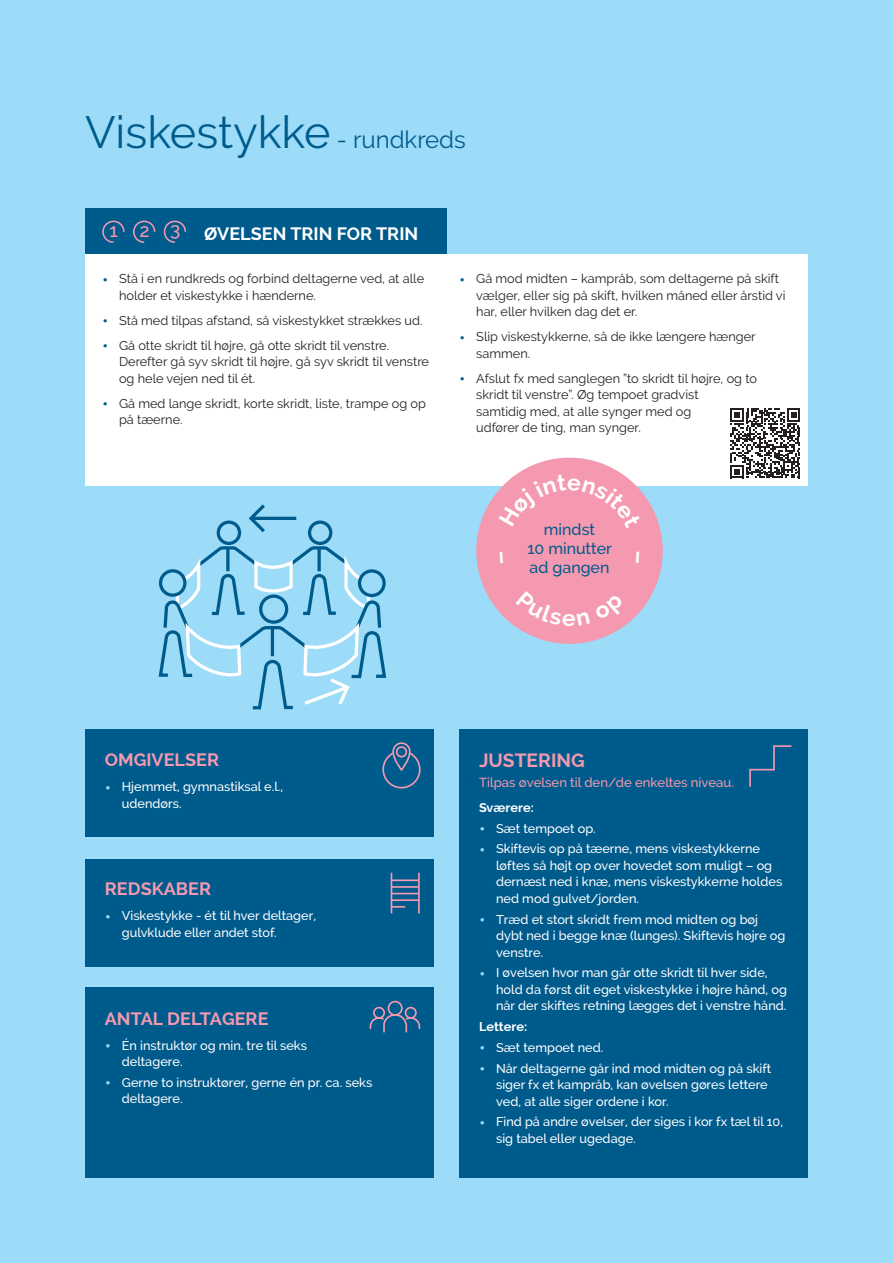
<style>
.page{position:relative;width:893px;height:1263px;background:#9cdcf8}
.page>*{position:absolute;margin:0;border:0;box-sizing:border-box;transform-origin:0 0}
.Øvelse_H1{font:45px "Raleway";color:#005b8d}
.Øvelser_H3{font:700 19.2px "Raleway";color:#f499b0}
.t1{font:500 18.9px "Raleway";color:#f499b0}
.Øvelser_H3-2{font:700 18px "Raleway";color:#f499b0}
.t2{font:700 18px "Raleway";color:#fff}
.Brød_u_baseline{font:500 16.05px/19.2px "Raleway";color:#005b8d;text-align:center}
.Øvelser_H3-3{font:500 13.05px "Raleway";color:#f499b0}
.t3{font:500 12.75px/16.5px "Raleway";color:#fff}
.t4{font:12.75px/16.5px "Raleway";color:#231f20}
.Øvelse_-_Bullets_lys{font:700 12.75px "Raleway";color:#fff}
.s1{font-size:24px}
.s2{font-size:18px;color:#005b8d}
.s3{font-size:18px;color:#9cdcf8}
</style>
<div class="page">
<div style="left:85px;top:208px;width:361px;height:46px;background:#005b8d"></div>
<div style="left:85px;top:729px;width:349px;height:108px;background:#005b8d"></div>
<div style="left:85px;top:859px;width:349px;height:108px;background:#005b8d"></div>
<hr style="left:391px;top:873px;width:1px;height:40px;background:#f499b0">
<hr style="left:418px;top:873px;width:2px;height:40px;background:#f499b0">
<hr style="left:391px;top:879px;width:28px;height:2px;background:#f499b0">
<hr style="left:391px;top:886px;width:28px;height:2px;background:#f499b0">
<svg style="left:392px;top:893px;width:26px;height:1px"></svg>
<hr style="left:391px;top:899px;width:28px;height:2px;background:#f499b0">
<svg style="left:392px;top:906px;width:13px;height:2px"></svg>
<div style="left:85px;top:988px;width:349px;height:190px;background:#005b8d"></div>
<div style="left:373px;top:1007px;width:12px;height:12px;border:2px solid #f499b0;border-radius:50%"></div>
<div style="left:388px;top:1001px;width:15px;height:15px;border:2px solid #f499b0;border-radius:50%"></div>
<svg style="left:369px;top:1013px;width:52px;height:20px"></svg>
<div style="left:405px;top:1007px;width:12px;height:12px;border:2px solid #f499b0;border-radius:50%"></div>
<div style="left:459px;top:729px;width:349px;height:449px;background:#005b8d"></div>
<svg style="left:749px;top:745px;width:43px;height:42px"></svg>
<div style="left:85px;top:254px;width:723px;height:232px;background:#fff"></div>
<svg style="left:102px;top:220px;width:23px;height:23px"></svg>
<svg style="left:133px;top:220px;width:23px;height:23px"></svg>
<svg style="left:163px;top:220px;width:24px;height:23px"></svg>
<div style="left:217px;top:520px;width:24px;height:25px;border:3px solid #005b8d;border-radius:50%"></div>
<div style="left:308px;top:520px;width:24px;height:25px;border:3px solid #005b8d;border-radius:50%"></div>
<svg style="left:158px;top:544px;width:263px;height:245px"></svg>
<svg style="left:248px;top:504px;width:49px;height:29px"></svg>
<svg style="left:730px;top:408px;width:70px;height:70px"></svg>
<div style="left:476px;top:458px;width:187px;height:186px;background:#f499b0;border-radius:50%"></div>
<svg style="left:499px;top:474px;width:142px;height:17px"></svg>
<p class="Øvelse_H1" style="left:85px;top:106px;width:382px">Viskestykke <span class="s1">- rundkreds</span></p>
<p class="t1" style="left:109px;top:219px;width:73px">123</p>
<h3 class="t2" style="left:204px;top:223px;width:216px">ØVELSEN TRIN FOR TRIN</h3>
<p class="t4" style="left:119px;top:270px;width:307px;text-indent:-17px"><span class="s2">•</span> Stå i en rundkreds og forbind deltagerne ved, at alle holder et viskestykke i hænderne.</p>
<p class="t4" style="left:102px;top:312px;width:322px"><span class="s2">•</span> Stå med tilpas afstand, så viskestykket strækkes ud.</p>
<p class="t4" style="left:119px;top:337px;width:311px;text-indent:-17px"><span class="s2">•</span> Gå otte skridt til højre, gå otte skridt til venstre.<br>Derefter gå syv skridt til højre, gå syv skridt til venstre og hele vejen ned til ét.</p>
<p class="t4" style="left:119px;top:395px;width:308px;text-indent:-17px"><span class="s2">•</span> Gå med lange skridt, korte skridt, liste, trampe og op på tæerne.</p>
<p class="t4" style="left:476px;top:270px;width:311px;text-indent:-17px"><span class="s2">•</span> Gå mod midten – kampråb, som deltagerne på skift vælger, eller sig på skift, hvilken måned eller årstid vi har, eller hvilken dag det er.</p>
<p class="t4" style="left:476px;top:328px;width:281px;text-indent:-17px"><span class="s2">•</span> Slip viskestykkerne, så de ikke længere hænger sammen.</p>
<p class="t4" style="left:476px;top:370px;width:282px;text-indent:-17px"><span class="s2">•</span> Afslut fx med sanglegen ”to skridt til højre, og to skridt til venstre”. Øg tempoet gradvist<br>samtidig med, at alle synger med og<br>udfører de ting, man synger.</p>
<p class="Brød_u_baseline" style="left:527px;top:520px;width:86px">mindst<br>10 minutter ad gangen</p>
<p class="Øvelser_H3-2" style="left:105px;top:750px;width:116px">OMGIVELSER</p>
<p class="t3" style="left:122px;top:778px;width:163px;text-indent:-17px"><span class="s3">•</span> Hjemmet, gymnastiksal e.l., udendørs.</p>
<p class="Øvelser_H3-2" style="left:105px;top:879px;width:108px">REDSKABER</p>
<p class="t3" style="left:122px;top:908px;width:196px;text-indent:-17px"><span class="s3">•</span> Viskestykke - ét til hver deltager, gulvklude eller andet stof.</p>
<p class="Øvelser_H3-2" style="left:105px;top:1008px;width:165px">ANTAL DELTAGERE</p>
<p class="t3" style="left:122px;top:1037px;width:187px;text-indent:-17px"><span class="s3">•</span> Én instruktør og min. tre til seks deltagere.</p>
<p class="t3" style="left:122px;top:1074px;width:252px;text-indent:-17px"><span class="s3">•</span> Gerne to instruktører, gerne én pr. ca. seks deltagere.</p>
<p class="Øvelser_H3" style="left:479px;top:750px;width:107px">JUSTERING</p>
<p class="Øvelser_H3-3" style="left:479px;top:775px;width:257px">Tilpas øvelsen til den/de enkeltes niveau.</p>
<p class="Øvelse_-_Bullets_lys" style="left:479px;top:800px;width:56px">Sværere:</p>
<p class="t3" style="left:479px;top:820px;width:118px"><span class="s3">•</span> Sæt tempoet op.</p>
<p class="t3" style="left:496px;top:841px;width:288px;text-indent:-17px"><span class="s3">•</span> Skiftevis op på tæerne, mens viskestykkerne løftes så højt op over hovedet som muligt – og dernæst ned i knæ, mens viskestykkerne holdes ned mod gulvet/jorden.</p>
<p class="t3" style="left:496px;top:911px;width:291px;text-indent:-17px"><span class="s3">•</span> Træd et stort skridt frem mod midten og bøj dybt ned i begge knæ (lunges). Skiftevis højre og venstre.</p>
<p class="t3" style="left:496px;top:965px;width:292px;text-indent:-17px"><span class="s3">•</span> I øvelsen hvor man går otte skridt til hver side, hold da først dit eget viskestykke i højre hånd, og når der skiftes retning lægges det i venstre hånd.</p>
<p class="Øvelse_-_Bullets_lys" style="left:479px;top:1019px;width:50px">Lettere:</p>
<p class="t3" style="left:479px;top:1039px;width:126px"><span class="s3">•</span> Sæt tempoet ned.</p>
<p class="t3" style="left:496px;top:1060px;width:277px;text-indent:-17px"><span class="s3">•</span> Når deltagerne går ind mod midten og på skift siger fx et kampråb, kan øvelsen gøres lettere ved, at alle siger ordene i kor.</p>
<p class="t3" style="left:496px;top:1114px;width:289px;text-indent:-17px"><span class="s3">•</span> Find på andre øvelser, der siges i kor fx tæl til 10, sig tabel eller ugedage.</p>
</div>
